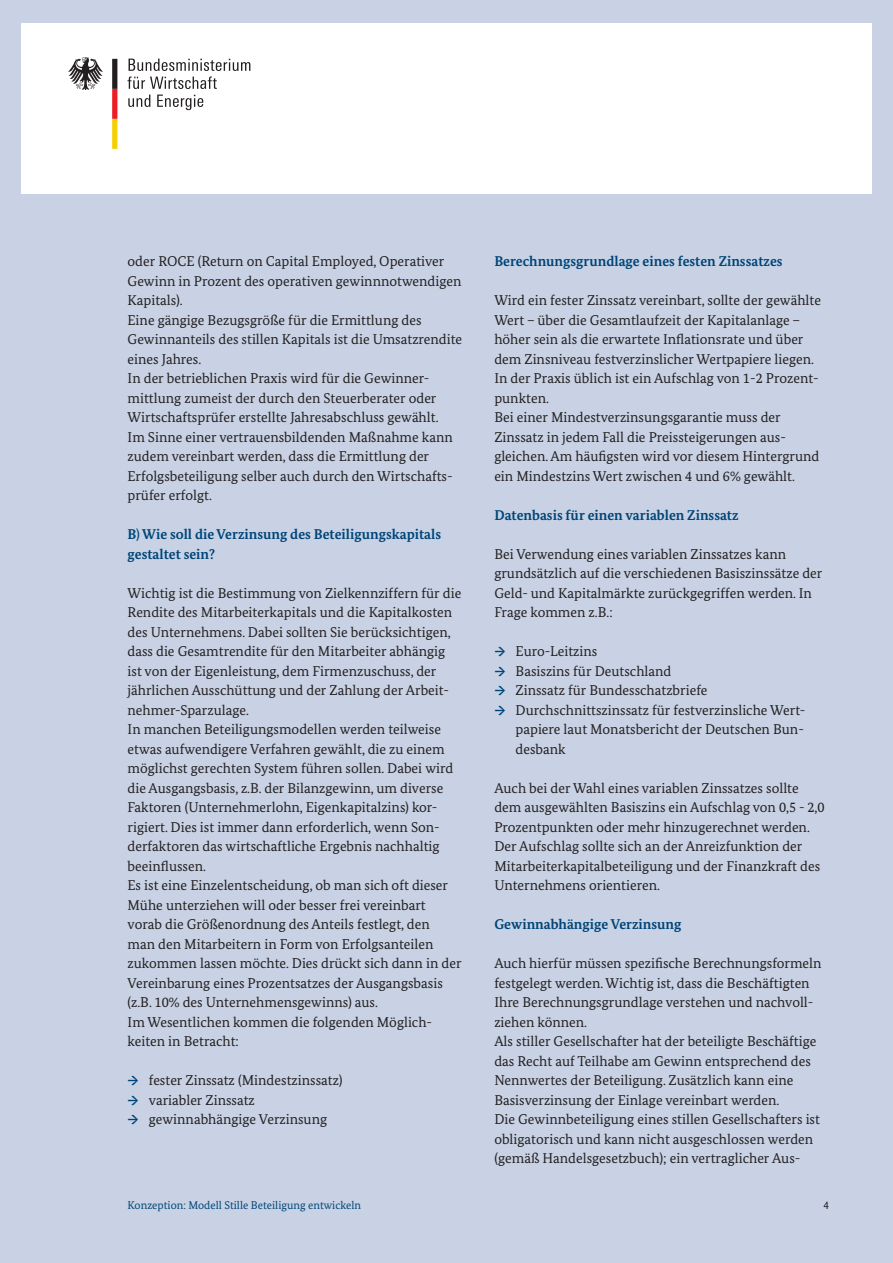
<style>
.page{position:relative;width:893px;height:1263px;background:#c8d2e4}
.page>*{position:absolute;margin:0;border:0;box-sizing:border-box;transform-origin:0 0}
.Absatz{font:14.25px/19.5px "Bundes Serif";color:#231f20}
.t1{font:700 14.25px/19.5px "Bundes Serif";color:#004578}
.t2{font:11.25px "Bundes Serif";color:#004578}
.t3{font:11.25px "Bundes Sans";color:#231f20}
.s1{font-weight:700;color:#004578}
</style>
<div class="page">
<div style="left:21px;top:23px;width:851px;height:170px;background:#fff"></div>
<svg style="left:68px;top:57px;width:35px;height:33px"></svg>
<svg style="left:112px;top:59px;width:5px;height:90px"></svg>
<svg style="left:127px;top:59px;width:123px;height:30px"></svg>
<svg style="left:128px;top:95px;width:22px;height:12px"></svg>
<svg style="left:157px;top:95px;width:46px;height:15px"></svg>
<p class="Absatz" style="left:128px;top:251px;width:335px">oder ROCE (Return on Capital Employed, Operativer<br>Gewinn in Prozent des operativen gewinnnotwendigen<br>Kapitals).</p>
<p class="Absatz" style="left:128px;top:310px;width:336px">Eine gängige Bezugsgröße für die Ermittlung des<br>Gewinnanteils des stillen Kapitals ist die Umsatzrendite eines Jahres.</p>
<p class="Absatz" style="left:128px;top:368px;width:327px">In der betrieblichen Praxis wird für die Gewinner&shy;mittlung zumeist der durch den Steuerberater oder Wirtschaftsprüfer erstellte Jahresabschluss gewählt.<br>Im Sinne einer vertrauensbildenden Maßnahme kann zudem vereinbart werden, dass die Ermittlung der Erfolgsbeteiligung selber auch durch den Wirtschafts&shy;prüfer erfolgt.</p>
<h4 class="t1" style="left:128px;top:524px;width:315px">B) Wie soll die Verzinsung des Beteiligungskapitals gestaltet sein?</h4>
<p class="Absatz" style="left:128px;top:583px;width:335px">Wichtig ist die Bestimmung von Zielkennziffern für die Rendite des Mitarbeiterkapitals und die Kapitalkosten des Unternehmens. Dabei sollten Sie berücksichtigen, dass die Gesamtrendite für den Mitarbeiter abhängig ist von der Eigenleistung, dem Firmenzuschuss, der jährlichen Ausschüttung und der Zahlung der Arbeit&shy;nehmer-Sparzulage.</p>
<p class="Absatz" style="left:128px;top:719px;width:327px">In manchen Beteiligungsmodellen werden teilweise etwas aufwendigere Verfahren gewählt, die zu einem möglichst gerechten System führen sollen. Dabei wird die Ausgangsbasis, z.B. der Bilanzgewinn, um diverse Faktoren (Unternehmerlohn, Eigenkapitalzins) kor&shy;rigiert. Dies ist immer dann erforderlich, wenn Son&shy;derfaktoren das wirtschaftliche Ergebnis nachhaltig beeinflussen.</p>
<p class="Absatz" style="left:128px;top:875px;width:335px">Es ist eine Einzelentscheidung, ob man sich oft dieser Mühe unterziehen will oder besser frei vereinbart vorab die Größenordnung des Anteils festlegt, den<br>man den Mitarbeitern in Form von Erfolgsanteilen zukommen lassen möchte. Dies drückt sich dann in der Vereinbarung eines Prozentsatzes der Ausgangsbasis (z.B. 10% des Unternehmensgewinns) aus.</p>
<p class="Absatz" style="left:128px;top:1012px;width:306px">Im Wesentlichen kommen die folgenden Möglich&shy;keiten in Betracht:</p>
<p class="Absatz" style="left:128px;top:1070px;width:216px"><span class="s1">→</span> fester Zinssatz (Mindestzinssatz)</p>
<p class="Absatz" style="left:128px;top:1090px;width:129px"><span class="s1">→</span> variabler Zinssatz</p>
<p class="Absatz" style="left:128px;top:1109px;width:201px"><span class="s1">→</span> gewinnabhängige Verzinsung</p>
<h4 class="t1" style="left:494px;top:251px;width:290px">Berechnungsgrundlage eines festen Zinssatzes</h4>
<p class="Absatz" style="left:494px;top:290px;width:328px">Wird ein fester Zinssatz vereinbart, sollte der gewählte Wert – über die Gesamtlaufzeit der Kapitalanlage – höher sein als die erwartete Inflationsrate und über dem Zinsniveau festverzinslicher Wertpapiere liegen.<br>In der Praxis üblich ist ein Aufschlag von 1-2 Prozent&shy;punkten.</p>
<p class="Absatz" style="left:494px;top:407px;width:327px">Bei einer Mindestverzinsungsgarantie muss der Zinssatz in jedem Fall die Preissteigerungen aus&shy;gleichen. Am häufigsten wird vor diesem Hintergrund ein Mindestzins Wert zwischen 4 und 6% gewählt.</p>
<h4 class="t1" style="left:494px;top:505px;width:246px">Datenbasis für einen variablen Zinssatz</h4>
<p class="Absatz" style="left:494px;top:544px;width:330px">Bei Verwendung eines variablen Zinssatzes kann grundsätzlich auf die verschiedenen Basiszinssätze der Geld- und Kapitalmärkte zurückgegriffen werden. In Frage kommen z.B.:</p>
<p class="Absatz" style="left:494px;top:641px;width:105px"><span class="s1">→</span> Euro-Leitzins</p>
<p class="Absatz" style="left:494px;top:661px;width:179px"><span class="s1">→</span> Basiszins für Deutschland</p>
<p class="Absatz" style="left:494px;top:680px;width:215px"><span class="s1">→</span> Zinssatz für Bundesschatzbriefe</p>
<p class="Absatz" style="left:516px;top:700px;width:291px;text-align:justify;text-indent:-21px"><span class="s1">→</span> Durchschnittszinssatz für festverzinsliche Wert&shy;papiere laut Monatsbericht der Deutschen Bun&shy;desbank</p>
<p class="Absatz" style="left:494px;top:778px;width:332px">Auch bei der Wahl eines variablen Zinssatzes sollte dem ausgewählten Basiszins ein Aufschlag von 0,5 - 2,0<br>Prozentpunkten oder mehr hinzugerechnet werden.<br>Der Aufschlag sollte sich an der Anreizfunktion der Mitarbeiterkapitalbeteiligung und der Finanzkraft des Unternehmens orientieren.</p>
<h4 class="t1" style="left:494px;top:914px;width:189px">Gewinnabhängige Verzinsung</h4>
<p class="Absatz" style="left:494px;top:953px;width:329px">Auch hierfür müssen spezifische Berechnungsformeln festgelegt werden. Wichtig ist, dass die Beschäftigten Ihre Berechnungsgrundlage verstehen und nachvoll&shy;ziehen können.</p>
<p class="Absatz" style="left:494px;top:1031px;width:324px">Als stiller Gesellschafter hat der beteiligte Beschäftige das Recht auf Teilhabe am Gewinn entsprechend des Nennwertes der Beteiligung. Zusätzlich kann eine Basisverzinsung der Einlage vereinbart werden.</p>
<p class="Absatz" style="left:494px;top:1109px;width:327px">Die Gewinnbeteiligung eines stillen Gesellschafters ist obligatorisch und kann nicht ausgeschlossen werden (gemäß Handelsgesetzbuch); ein vertraglicher Aus-</p>
<p class="t2" style="left:128px;top:1198px;width:235px">Konzeption: Modell Stille Beteiligung entwickeln</p>
<p class="t3" style="left:824px;top:1198px;width:7px">4</p>
</div>
